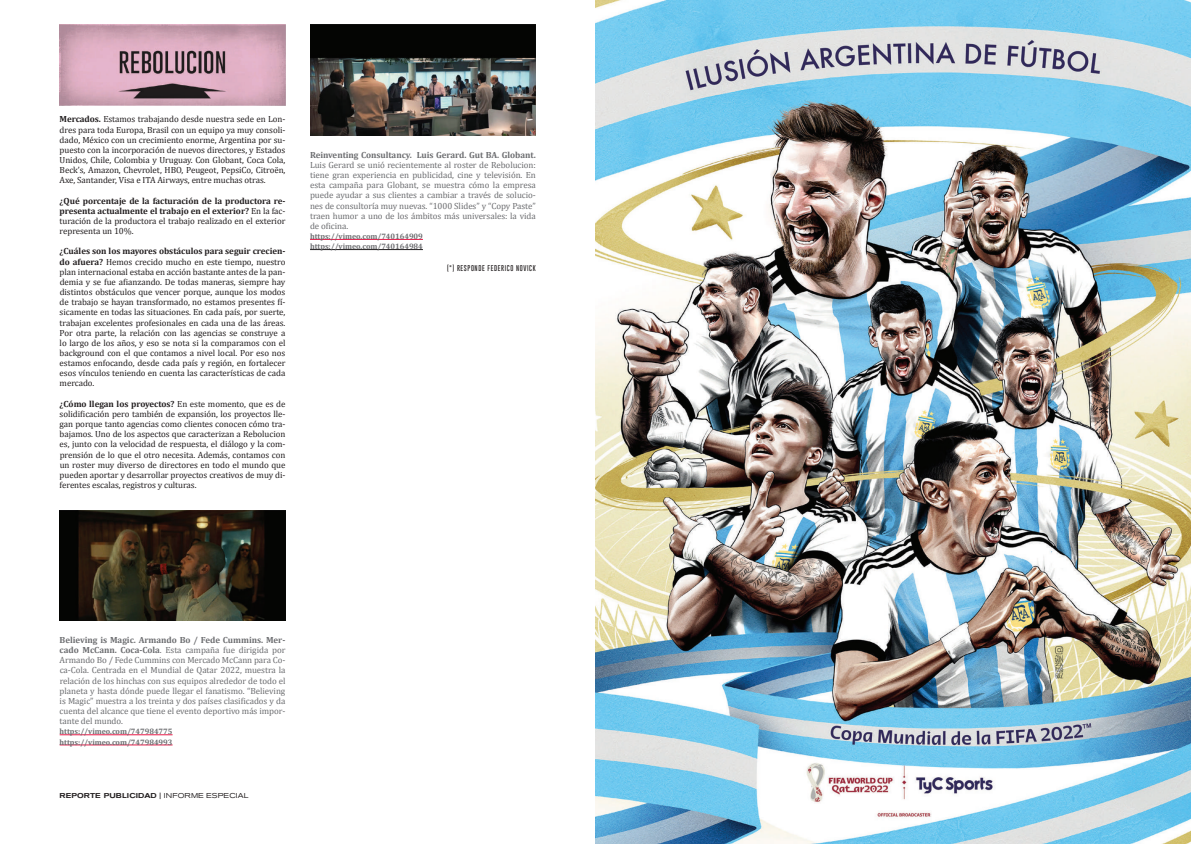
<style>
.page{position:relative;width:1191px;height:844px;background:#fff}
.page>*{position:absolute;margin:0;border:0;box-sizing:border-box;transform-origin:0 0}
.t1{font:8.92px/10.2px "Cambria";letter-spacing:-.005em;color:#231f20;text-align:justify}
.t2{font:8.92px/10.2px "Cambria";letter-spacing:-.005em;color:#6c6d70;text-align:justify}
.t3{font:700 8.92px/10.2px "Cambria";letter-spacing:-.005em;color:#231f20;text-align:justify}
.t4{font:700 8.92px "Cambria";letter-spacing:-.005em;color:#6c6d70}
.t5{font:700 7.88px/10.2px "Cambria";letter-spacing:-.005em;color:#6c6d70}
.t6{font:500 expanded 7px "Akzidenz Grotesk BQ";letter-spacing:.02em;color:#231f20}
.t7{font:100 6.12px "Gobold";letter-spacing:.1em;color:#231f20}
.s1{font-weight:700}
.s2{font-weight:400}
</style>
<div class="page">
<img style="left:60px;top:510px;width:225px;height:110px">
<hr style="left:60px;top:734px;width:113px;height:1px;background:#e61947">
<hr style="left:60px;top:744px;width:113px;height:1px;background:#e61947">
<img style="left:60px;top:25px;width:225px;height:80px">
<img style="left:310px;top:25px;width:226px;height:111px">
<hr style="left:310px;top:239px;width:113px;height:1px;background:#e61947">
<hr style="left:310px;top:249px;width:113px;height:1px;background:#231f20">
<img style="left:595px;top:0;width:596px;height:843px">
<p class="t1" style="left:60px;top:114px;width:227px"><span class="s1">Mercados.</span> Estamos trabajando desde nuestra sede en Lon&shy;dres para toda Europa, Brasil con un equipo ya muy consoli&shy;dado, México con un crecimiento enorme, Argentina por su&shy;puesto con la incorporación de nuevos directores, y Estados Unidos, Chile, Colombia y Uruguay. Con Globant, Coca Cola, Beck’s, Amazon, Chevrolet, HBO, Peugeot, PepsiCo, Citroën, Axe, Santander, Visa e ITA Airways, entre muchas otras.</p>
<p class="t3" style="left:60px;top:195px;width:227px">¿Qué porcentaje de la facturación de la productora re&shy;presenta actualmente el trabajo en el exterior? <span class="s2">En la fac&shy;turación de la productora el trabajo realizado en el exterior representa un 10%.</span></p>
<p class="t1" style="left:60px;top:246px;width:227px"><span class="s1">¿Cuáles son los mayores obstáculos para seguir crecien&shy;do afuera?</span> Hemos crecido mucho en este tiempo, nuestro plan internacional estaba en acción bastante antes de la pan&shy;demia y se fue afianzando. De todas maneras, siempre hay distintos obstáculos que vencer porque, aunque los modos de trabajo se hayan transformado, no estamos presentes fí&shy;sicamente en todas las situaciones. En cada país, por suerte, trabajan excelentes profesionales en cada una de las áreas.<br>Por otra parte, la relación con las agencias se construye a lo largo de los años, y eso se nota si la comparamos con el background con el que contamos a nivel local. Por eso nos estamos enfocando, desde cada país y región, en fortalecer esos vínculos teniendo en cuenta las características de cada mercado.</p>
<p class="t1" style="left:60px;top:398px;width:227px"><span class="s1">¿Cómo llegan los proyectos?</span> En este momento, que es de solidificación pero también de expansión, los proyectos lle&shy;gan porque tanto agencias como clientes conocen cómo tra&shy;bajamos. Uno de los aspectos que caracterizan a Rebolucion es, junto con la velocidad de respuesta, el diálogo y la com&shy;prensión de lo que el otro necesita. Además, contamos con un roster muy diverso de directores en todo el mundo que pueden aportar y desarrollar proyectos creativos de muy di&shy;ferentes escalas, registros y culturas.</p>
<p class="t4" style="left:310px;top:148px;width:227px">Reinventing Consultancy. Luis Gerard. Gut BA. Globant.</p>
<p class="t2" style="left:310px;top:160px;width:227px">Luis Gerard se unió recientemente al roster de Rebolucion: tiene gran experiencia en publicidad, cine y televisión. En esta campaña para Globant, se muestra cómo la empresa puede ayudar a sus clientes a cambiar a través de solucio&shy;nes de consultoría muy nuevas. “1000 Slides” y “Copy Paste” traen humor a uno de los ámbitos más universales: la vida de oficina.</p>
<p class="t5" style="left:310px;top:231px;width:114px">https://vimeo.com/740164909 https://vimeo.com/740164984</p>
<p class="t7" style="left:447px;top:264px;width:90px">(*) RESPONDE FEDERICO NOVICK</p>
<p class="t2" style="left:60px;top:634px;width:227px"><span class="s1">Believing is Magic. Armando Bo / Fede Cummins. Mer&shy;cado McCann. Coca-Cola</span>. Esta campaña fue dirigida por Armando Bo / Fede Cummins con Mercado McCann para Co&shy;ca-Cola. Centrada en el Mundial de Qatar 2022, muestra la relación de los hinchas con sus equipos alrededor de todo el planeta y hasta dónde puede llegar el fanatismo. “Believing is Magic” muestra a los treinta y dos países clasificados y da cuenta del alcance que tiene el evento deportivo más impor&shy;tante del mundo.</p>
<p class="t5" style="left:60px;top:726px;width:114px">https://vimeo.com/747984775 https://vimeo.com/747984993</p>
<p class="t6" style="left:60px;top:790px;width:190px">REPORTE PUBLICIDAD <span class="s2">| INFORME ESPECIAL</span></p>
</div>
